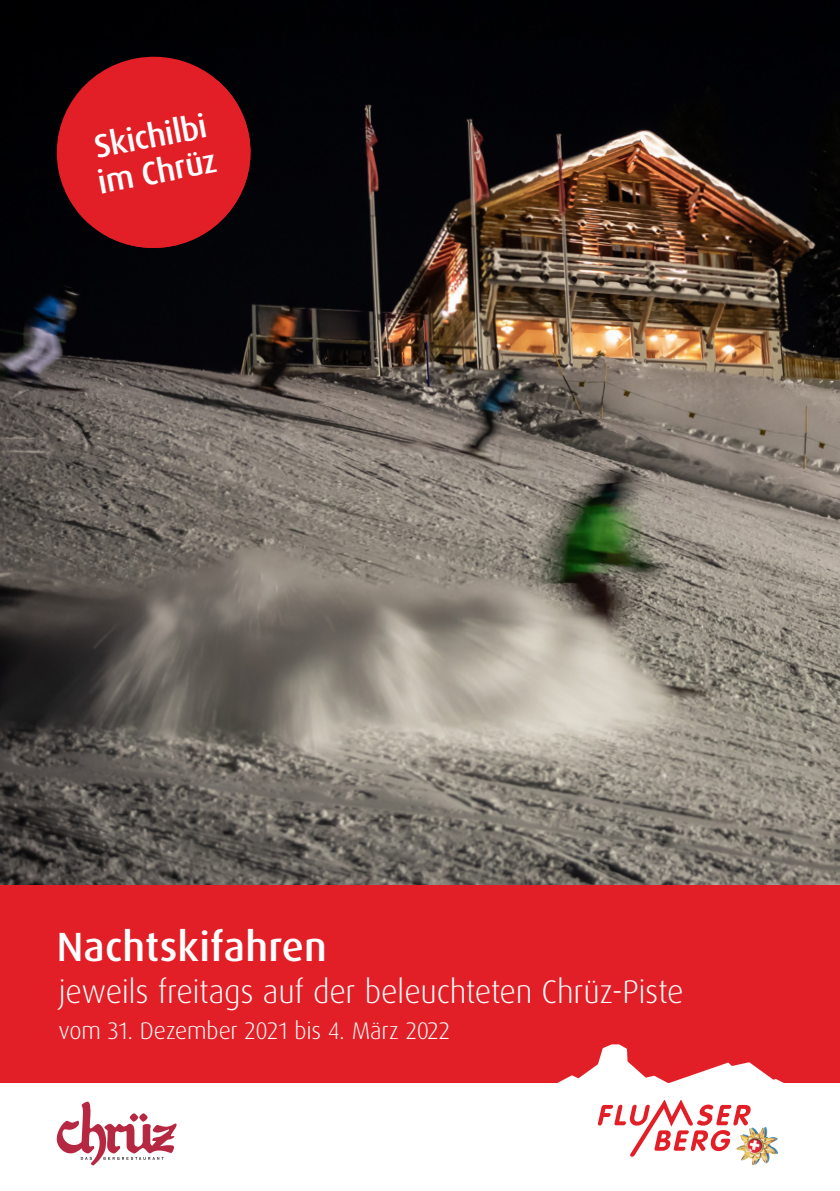
<style>
.page{position:relative;width:840px;height:1191px;background:#fff}
.page>*{position:absolute;margin:0;border:0;box-sizing:border-box;transform-origin:0 0}
.t1{font:500 40.8px "Dax Pro";letter-spacing:.005em;color:#fff}
.t2{font:300 32.6px "Dax Pro";letter-spacing:-.01em;color:#fff}
.t3{font:500 32.6px/36px "Dax Pro";color:#fff}
.t4{font:300 24px "Dax Pro";letter-spacing:-.005em;color:#fff}
</style>
<div class="page">
<img style="left:0;top:0;width:839px;height:885px">
<div style="left:0;top:885px;width:839px;height:226px;background:#e21f26"></div>
<div style="left:0;top:1083px;width:839px;height:108px;background:#fff"></div>
<svg style="left:557px;top:1044px;width:227px;height:122px"></svg>
<img style="left:736px;top:1126px;width:41px;height:39px">
<svg style="left:597px;top:1100px;width:154px;height:57px"></svg>
<svg style="left:57px;top:1101px;width:119px;height:64px"></svg>
<svg style="left:49px;top:49px;width:209px;height:207px;background:#460a0e"></svg>
<svg style="left:77px;top:81px;width:181px;height:172px;background:#b81920"></svg>
<p class="t3" style="left:89px;top:129px;width:121px;rotate:-10deg">Skichilbi im Chrüz</p>
<p class="t1" style="left:57px;top:920px;width:271px">Nachtskifahren</p>
<p class="t2" style="left:58px;top:970px;width:626px">jeweils freitags auf der beleuchteten Chrüz-Piste</p>
<p class="t4" style="left:58px;top:1014px;width:393px">vom 31. Dezember 2021 bis 4. März 2022</p>
</div>
